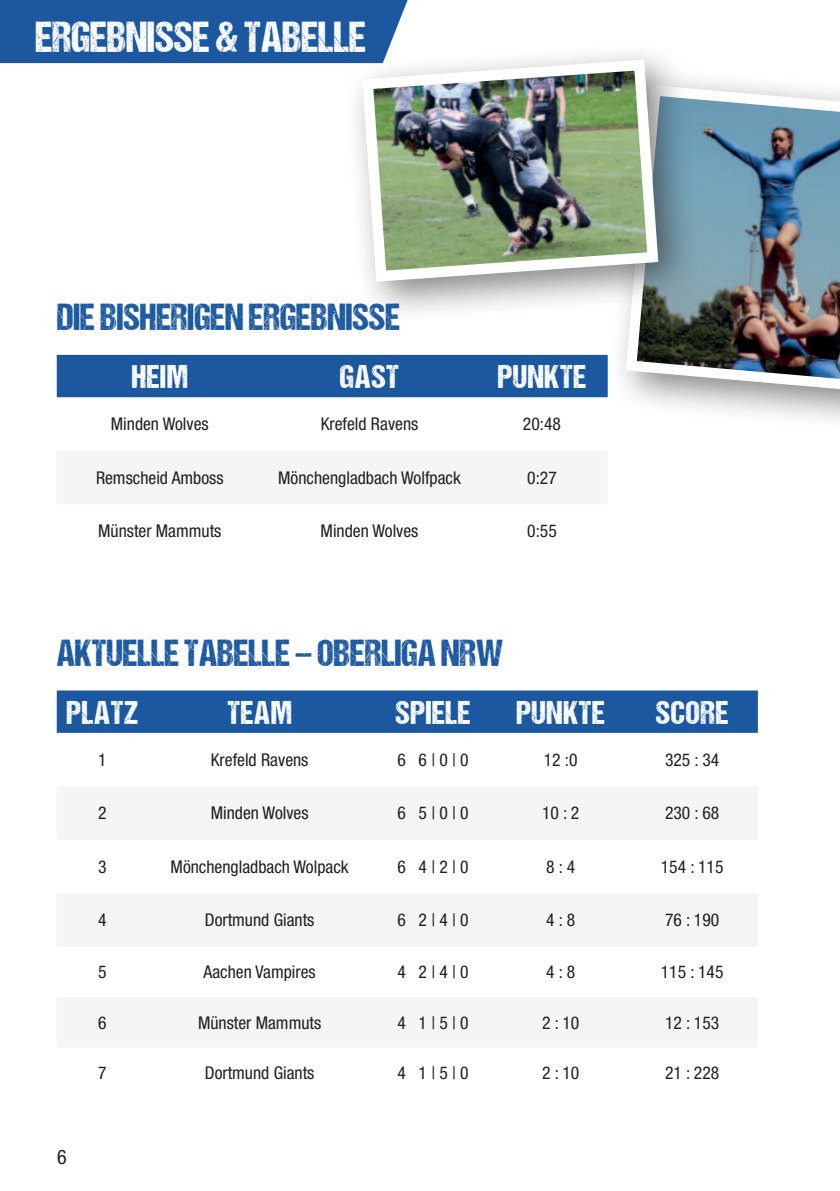
<style>
.page{position:relative;width:840px;height:1191px;background:#fff}
.page>*{position:absolute;margin:0;border:0;box-sizing:border-box;transform-origin:0 0}
.t1{font:43.6px "DCC Ash";color:#fff}
.t2{font:37.8px "DCC Ash";color:#1b58a0}
.t3{font:33px "DCC Ash";letter-spacing:.02em;color:#fff}
.t4{font:condensed 20px "Helvetica Neue LT Pro";color:#231f20}
.t5{font:condensed 17.6px "Helvetica Neue LT Pro";color:#231f20}
</style>
<div class="page">
<div style="left:57px;top:690px;width:700px;height:43px;background:#1b58a0"></div>
<div style="left:57px;top:355px;width:550px;height:42px;background:#1b58a0"></div>
<div style="left:607px;top:67px;width:232px;height:372px;background:#231f20;opacity:.55"></div>
<img style="left:620px;top:80px;width:219px;height:322px">
<div style="left:343px;top:41px;width:357px;height:283px;background:#231f20;opacity:.55"></div>
<img style="left:356px;top:54px;width:307px;height:233px">
<div style="left:0;top:0;width:407px;height:63px;background:#1b58a0"></div>
<h1 class="t1" style="left:35px;top:14px;width:332px">ERGEBNISSE &amp; TABELLE</h1>
<h2 class="t2" style="left:57px;top:297px;width:344px">DIE BISHERIGEN ERGEBNISSE</h2>
<h3 class="t3" style="left:132px;top:360px;width:58px">HEIM</h3>
<h3 class="t3" style="left:340px;top:360px;width:61px">GAST</h3>
<h3 class="t3" style="left:497px;top:360px;width:90px">PUNKTE</h3>
<p class="t5" style="left:111px;top:414px;width:99px">Minden Wolves</p>
<p class="t5" style="left:320px;top:414px;width:99px">Krefeld Ravens</p>
<p class="t5" style="left:522px;top:414px;width:40px">20:48</p>
<p class="t5" style="left:96px;top:468px;width:129px">Remscheid Amboss</p>
<p class="t5" style="left:278px;top:468px;width:184px">Mönchengladbach Wolfpack</p>
<p class="t5" style="left:527px;top:468px;width:31px">0:27</p>
<p class="t5" style="left:98px;top:521px;width:125px">Münster Mammuts</p>
<p class="t5" style="left:320px;top:521px;width:99px">Minden Wolves</p>
<p class="t5" style="left:527px;top:521px;width:31px">0:55</p>
<h2 class="t2" style="left:57px;top:633px;width:448px">AKTUELLE TABELLE – OBERLIGA NRW</h2>
<h3 class="t3" style="left:66px;top:695px;width:73px">PLATZ</h3>
<h3 class="t3" style="left:227px;top:695px;width:66px">TEAM</h3>
<h3 class="t3" style="left:395px;top:695px;width:77px">SPIELE</h3>
<h3 class="t3" style="left:516px;top:695px;width:90px">PUNKTE</h3>
<h3 class="t3" style="left:655px;top:695px;width:74px">SCORE</h3>
<p class="t5" style="left:98px;top:750px;width:10px">1</p>
<p class="t5" style="left:211px;top:750px;width:99px">Krefeld Ravens</p>
<p class="t5" style="left:397px;top:750px;width:73px">6 6 | 0 | 0</p>
<p class="t5" style="left:543px;top:750px;width:35px">12 :0</p>
<p class="t5" style="left:664px;top:750px;width:56px">325 : 34</p>
<p class="t5" style="left:98px;top:803px;width:10px">2</p>
<p class="t5" style="left:210px;top:803px;width:99px">Minden Wolves</p>
<p class="t5" style="left:397px;top:803px;width:73px">6 5 | 0 | 0</p>
<p class="t5" style="left:541px;top:803px;width:39px">10 : 2</p>
<p class="t5" style="left:664px;top:803px;width:56px">230 : 68</p>
<p class="t4" style="left:57px;top:1146px;width:11px">6</p>
<p class="t5" style="left:98px;top:857px;width:10px">3</p>
<p class="t5" style="left:170px;top:857px;width:179px">Mönchengladbach Wolpack</p>
<p class="t5" style="left:397px;top:857px;width:73px">6 4 | 2 | 0</p>
<p class="t5" style="left:546px;top:857px;width:30px">8 : 4</p>
<p class="t5" style="left:660px;top:857px;width:64px">154 : 115</p>
<p class="t5" style="left:98px;top:910px;width:10px">4</p>
<p class="t5" style="left:205px;top:910px;width:111px">Dortmund Giants</p>
<p class="t5" style="left:397px;top:910px;width:73px">6 2 | 4 | 0</p>
<p class="t5" style="left:546px;top:910px;width:30px">4 : 8</p>
<p class="t5" style="left:664px;top:910px;width:56px">76 : 190</p>
<p class="t5" style="left:98px;top:962px;width:10px">5</p>
<p class="t5" style="left:203px;top:962px;width:114px">Aachen Vampires</p>
<p class="t5" style="left:397px;top:962px;width:73px">4 2 | 4 | 0</p>
<p class="t5" style="left:546px;top:962px;width:30px">4 : 8</p>
<p class="t5" style="left:660px;top:962px;width:64px">115 : 145</p>
<p class="t5" style="left:98px;top:1012px;width:10px">6</p>
<p class="t5" style="left:198px;top:1012px;width:125px">Münster Mammuts</p>
<p class="t5" style="left:397px;top:1012px;width:73px">4 1 | 5 | 0</p>
<p class="t5" style="left:541px;top:1012px;width:39px">2 : 10</p>
<p class="t5" style="left:664px;top:1012px;width:56px">12 : 153</p>
<p class="t5" style="left:98px;top:1063px;width:10px">7</p>
<p class="t5" style="left:205px;top:1063px;width:111px">Dortmund Giants</p>
<p class="t5" style="left:397px;top:1063px;width:73px">4 1 | 5 | 0</p>
<p class="t5" style="left:541px;top:1063px;width:39px">2 : 10</p>
<p class="t5" style="left:664px;top:1063px;width:56px">21 : 228</p>
</div>
